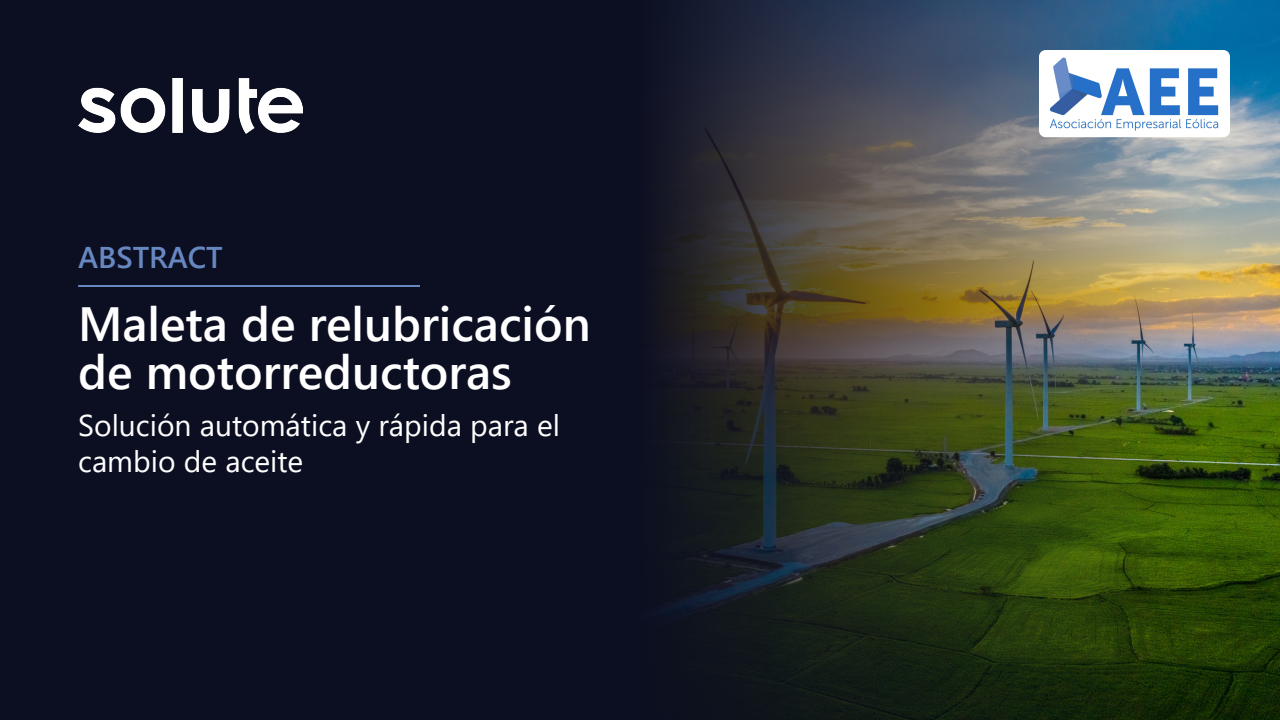
<style>
.page{position:relative;width:1280px;height:720px;background:#fff}
.page>*{position:absolute;margin:0;border:0;box-sizing:border-box;transform-origin:0 0}
.t1{font:600 48px/48px "Segoe UI";color:#fff}
.t2{font:30px/36px "Segoe UI";color:#fff}
.t3{font:600 30px "Segoe UI";color:#6787c0}
</style>
<div class="page">
<img style="left:1190px;top:0;width:90px;height:720px">
<img style="left:0;top:0;width:1190px;height:720px">
<img style="left:78px;top:78px;width:224px;height:56px">
<div style="left:1039px;top:50px;width:191px;height:87px;background:#fff;border-radius:7px"></div>
<img style="left:1049px;top:57px;width:170px;height:74px">
<hr style="left:78px;top:285px;width:342px;height:2px;background:#6787c0">
<p class="t3" style="left:78px;top:229px;width:146px">ABSTRACT</p>
<p class="t1" style="left:78px;top:296px;width:514px">Maleta de relubricación de motorreductoras</p>
<p class="t2" style="left:78px;top:405px;width:483px">Solución automática y rápida para el cambio de aceite</p>
</div>
